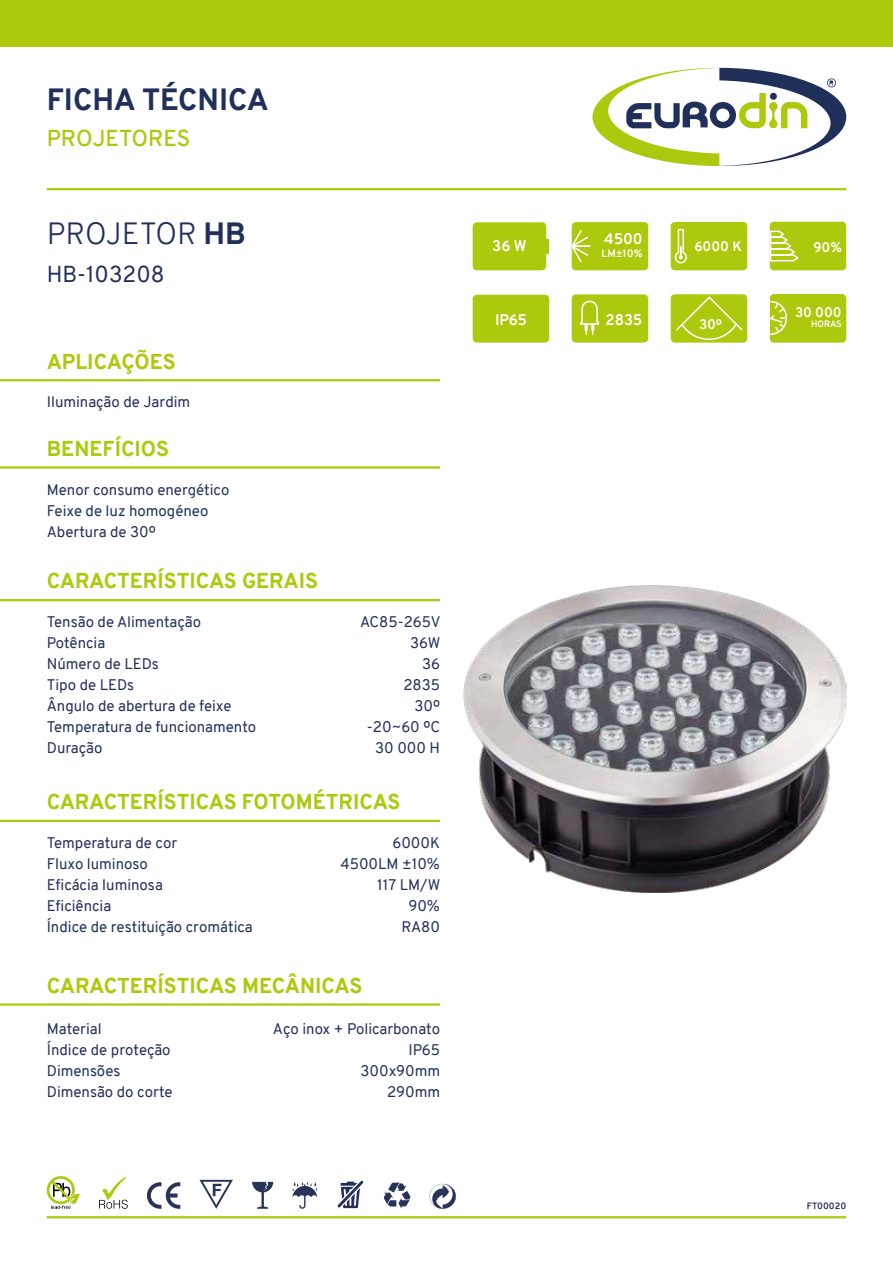
<style>
.page{position:relative;width:893px;height:1263px;background:#fff}
.page>*{position:absolute;margin:0;border:0;box-sizing:border-box;transform-origin:0 0}
.t1{font:800 30px "Overpass";color:#212f5b}
.t2{font:300 30px "Overpass";color:#212f5b}
.t3{font:600 22.5px "Overpass";color:#adc90e}
.t4{font:22.5px "Overpass";color:#212f5b}
.t5{font:800 21px "Overpass";color:#adc90e}
.t6{font:15px/21px "Overpass";color:#212f5b}
.t7{font:700 15px "Overpass";color:#fff}
.t8{font:700 13.5px "Overpass";color:#fff}
.t9{font:700 10.5px "Overpass";color:#fff}
.t10{font:700 9px "Overpass";color:#252f5a}
.t11{font:700 9px "Overpass";letter-spacing:-.01em;color:#fff}
.s1{font-weight:800}
</style>
<div class="page">
<div style="left:0;top:0;width:893px;height:47px;background:#adc90e"></div>
<svg style="left:592px;top:68px;width:254px;height:98px"></svg>
<svg style="left:99px;top:1177px;width:29px;height:32px"></svg>
<svg style="left:47px;top:1176px;width:33px;height:33px"></svg>
<svg style="left:200px;top:1180px;width:33px;height:29px"></svg>
<svg style="left:147px;top:1182px;width:33px;height:27px"></svg>
<svg style="left:252px;top:1182px;width:21px;height:27px"></svg>
<svg style="left:292px;top:1182px;width:25px;height:27px"></svg>
<svg style="left:384px;top:1183px;width:26px;height:26px"></svg>
<svg style="left:430px;top:1184px;width:26px;height:25px"></svg>
<svg style="left:337px;top:1180px;width:27px;height:29px"></svg>
<hr style="left:47px;top:1216px;width:799px;height:2px;background:#adc90e">
<hr style="left:47px;top:188px;width:799px;height:2px;background:#adc90e">
<hr style="left:0;top:379px;width:440px;height:2px;background:#adc90e">
<hr style="left:0;top:466px;width:440px;height:3px;background:#adc90e">
<hr style="left:0;top:599px;width:440px;height:2px;background:#adc90e">
<hr style="left:0;top:820px;width:440px;height:2px;background:#adc90e">
<hr style="left:0;top:1003px;width:440px;height:3px;background:#adc90e">
<div style="left:473px;top:295px;width:76px;height:48px;background:#adc90e;border-radius:4px"></div>
<div style="left:572px;top:294px;width:76px;height:49px;background:#adc90e;border-radius:4px"></div>
<svg style="left:580px;top:300px;width:20px;height:34px"></svg>
<div style="left:671px;top:222px;width:76px;height:48px;background:#adc90e;border-radius:4px"></div>
<svg style="left:674px;top:228px;width:13px;height:36px"></svg>
<div style="left:770px;top:294px;width:76px;height:49px;background:#adc90e;border-radius:4px"></div>
<svg style="left:769px;top:300px;width:19px;height:36px"></svg>
<div style="left:671px;top:294px;width:76px;height:49px;background:#adc90e;border-radius:4px"></div>
<svg style="left:676px;top:296px;width:67px;height:45px"></svg>
<div style="left:572px;top:222px;width:76px;height:48px;background:#adc90e;border-radius:4px"></div>
<svg style="left:571px;top:229px;width:19px;height:35px"></svg>
<div style="left:473px;top:222px;width:73px;height:48px;background:#adc90e;border-radius:4px"></div>
<svg style="left:546px;top:239px;width:3px;height:14px"></svg>
<div style="left:770px;top:222px;width:76px;height:48px;background:#adc90e;border-radius:4px"></div>
<svg style="left:769px;top:230px;width:30px;height:32px"></svg>
<img style="left:463px;top:586px;width:383px;height:306px">
<h1 class="t1" style="left:47px;top:78px;width:224px">FICHA TÉCNICA</h1>
<h2 class="t3" style="left:47px;top:122px;width:145px">PROJETORES</h2>
<h1 class="t2" style="left:47px;top:212px;width:201px">PROJETOR <span class="s1">HB</span></h1>
<h2 class="t4" style="left:47px;top:258px;width:119px">HB-103208</h2>
<h3 class="t5" style="left:47px;top:346px;width:131px">APLICAÇÕES</h3>
<p class="t6" style="left:47px;top:391px;width:145px">Iluminação de Jardim</p>
<h3 class="t5" style="left:47px;top:433px;width:124px">BENEFÍCIOS</h3>
<p class="t6" style="left:47px;top:479px;width:184px">Menor consumo energético<br>Feixe de luz homogéneo<br>Abertura de 30º</p>
<h3 class="t5" style="left:47px;top:566px;width:273px">CARACTERÍSTICAS GERAIS</h3>
<p class="t6" style="left:47px;top:612px;width:156px">Tensão de Alimentação</p>
<p class="t6" style="left:360px;top:612px;width:82px">AC85-265V</p>
<p class="t6" style="left:47px;top:633px;width:60px">Potência</p>
<p class="t6" style="left:410px;top:633px;width:32px">36W</p>
<p class="t6" style="left:47px;top:654px;width:114px">Número de LEDs</p>
<p class="t6" style="left:422px;top:654px;width:19px">36</p>
<p class="t6" style="left:47px;top:675px;width:89px">Tipo de LEDs</p>
<p class="t6" style="left:403px;top:675px;width:38px">2835</p>
<p class="t6" style="left:47px;top:696px;width:186px">Ângulo de abertura de feixe</p>
<p class="t6" style="left:414px;top:696px;width:27px">30º</p>
<p class="t6" style="left:47px;top:717px;width:211px">Temperatura de funcionamento</p>
<p class="t6" style="left:367px;top:717px;width:75px">-20~60 ºC</p>
<p class="t6" style="left:47px;top:738px;width:57px">Duração</p>
<p class="t6" style="left:375px;top:738px;width:66px">30 000 H</p>
<h3 class="t5" style="left:47px;top:787px;width:355px">CARACTERÍSTICAS FOTOMÉTRICAS</h3>
<p class="t6" style="left:47px;top:832px;width:132px">Temperatura de cor</p>
<p class="t6" style="left:392px;top:832px;width:49px">6000K</p>
<p class="t6" style="left:47px;top:853px;width:103px">Fluxo luminoso</p>
<p class="t6" style="left:340px;top:853px;width:101px">4500LM ±10%</p>
<p class="t6" style="left:47px;top:874px;width:118px">Eficácia luminosa</p>
<p class="t6" style="left:377px;top:874px;width:65px">117 LM/W</p>
<p class="t6" style="left:47px;top:895px;width:66px">Eficiência</p>
<p class="t6" style="left:408px;top:895px;width:33px">90%</p>
<p class="t6" style="left:47px;top:916px;width:208px">Índice de restituição cromática</p>
<p class="t6" style="left:402px;top:916px;width:40px">RA80</p>
<h3 class="t5" style="left:47px;top:970px;width:317px">CARACTERÍSTICAS MECÂNICAS</h3>
<p class="t6" style="left:47px;top:1018px;width:56px">Material</p>
<p class="t6" style="left:273px;top:1018px;width:169px">Aço inox + Policarbonato</p>
<p class="t6" style="left:47px;top:1039px;width:125px">Índice de proteção</p>
<p class="t6" style="left:408px;top:1039px;width:33px">IP65</p>
<p class="t6" style="left:47px;top:1060px;width:75px">Dimensões</p>
<p class="t6" style="left:361px;top:1060px;width:81px">300x90mm</p>
<p class="t6" style="left:47px;top:1081px;width:127px">Dimensão do corte</p>
<p class="t6" style="left:387px;top:1081px;width:55px">290mm</p>
<p class="t7" style="left:604px;top:228px;width:40px">4500</p>
<p class="t9" style="left:602px;top:246px;width:43px">LM±10%</p>
<p class="t7" style="left:492px;top:235px;width:36px">36 W</p>
<p class="t8" style="left:813px;top:237px;width:30px">90%</p>
<p class="t8" style="left:694px;top:236px;width:49px">6000 K</p>
<p class="t7" style="left:495px;top:309px;width:33px">IP65</p>
<p class="t7" style="left:606px;top:309px;width:38px">2835</p>
<p class="t8" style="left:795px;top:302px;width:48px">30 000</p>
<p class="t8" style="left:699px;top:314px;width:25px">30º</p>
<p class="t11" style="left:811px;top:318px;width:32px">HORAS</p>
<p class="t10" style="left:807px;top:1199px;width:41px">FT00020</p>
</div>
